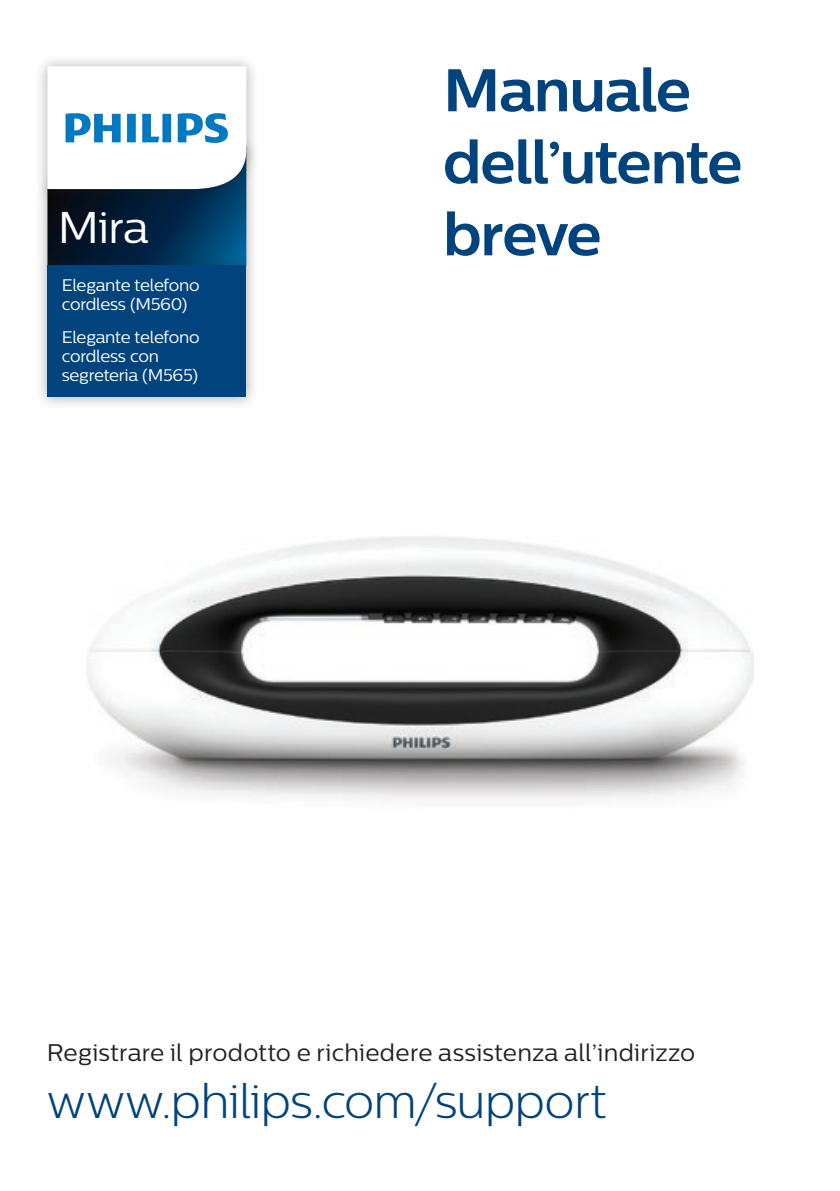
<style>
.page{position:relative;width:840px;height:1191px;background:#fff}
.page>*{position:absolute;margin:0;border:0;box-sizing:border-box;transform-origin:0 0}
.t1{font:700 60px/72px "Centrale Sans";letter-spacing:-.02em;color:#01437c}
.t2{font:300 48px "Centrale Sans";letter-spacing:-.02em;color:#01437c}
.t3{font:44.4px "Centrale Sans";color:#fff}
.t4{font:24px "Centrale Sans";letter-spacing:.01em;color:#231f20}
.t5{font:16.8px/19.2px "Centrale Sans";letter-spacing:-.015em;color:#fff}
</style>
<div class="page">
<img style="left:86px;top:536px;width:667px;height:264px">
<div style="left:35px;top:133px;width:223px;height:145px;background:#231f20;opacity:.35"></div>
<div style="left:35px;top:54px;width:223px;height:147px;background:#231f20;opacity:.35"></div>
<div style="left:35px;top:253px;width:224px;height:157px;background:#231f20;opacity:.35"></div>
<div style="left:47px;top:266px;width:199px;height:131px;background:#01437c"></div>
<svg style="left:47px;top:66px;width:199px;height:200px"></svg>
<h3 class="t3" style="left:58px;top:202px;width:93px">Mira</h3>
<p class="t5" style="left:62px;top:275px;width:139px">Elegante telefono cordless (M560)</p>
<p class="t5" style="left:62px;top:327px;width:139px">Elegante telefono cordless con segreteria (M565)</p>
<h1 class="t1" style="left:443px;top:53px;width:301px">Manuale dell’utente breve</h1>
<h3 class="t4" style="left:47px;top:1038px;width:649px">Registrare il prodotto e richiedere assistenza all’indirizzo</h3>
<h2 class="t2" style="left:47px;top:1073px;width:561px">www.philips.com/support</h2>
</div>
